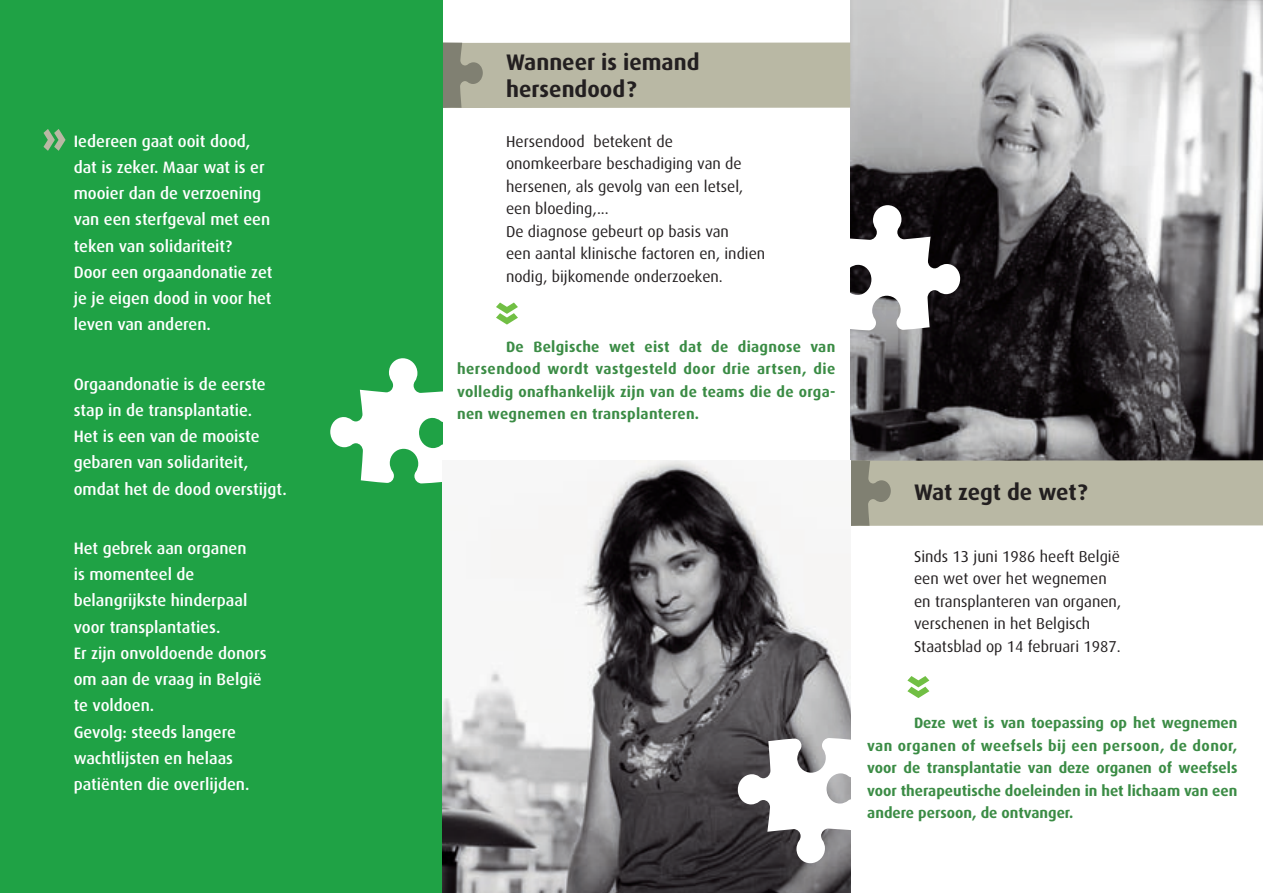
<style>
.page{position:relative;width:1263px;height:893px;background:#fff}
.page>*{position:absolute;margin:0;border:0;box-sizing:border-box;transform-origin:0 0}
.t1{font:900 51px "Dax Condensed";color:#71bf44}
.t2{font:900 51px "Dax Condensed";color:#b9b8a4}
.t3{font:700 22.5px/27px "Dax";color:#231f20}
.t4{font:500 16.5px/26.2px "Dax";color:#fff}
.t5{font:15.75px/22.5px "Dax";color:#231f20}
.t6{font:700 15px/22.5px "Dax";color:#3b8c45;text-align:justify}
</style>
<div class="page">
<img style="left:850px;top:0;width:413px;height:460px">
<div style="left:851px;top:460px;width:412px;height:66px;background:#b9b8a4"></div>
<svg style="left:851px;top:460px;width:40px;height:66px"></svg>
<div style="left:443px;top:43px;width:407px;height:65px;background:#b9b8a4"></div>
<svg style="left:442px;top:43px;width:41px;height:65px"></svg>
<div style="left:0;top:0;width:442px;height:893px;background:#1fa245"></div>
<svg style="left:850px;top:205px;width:110px;height:125px"></svg>
<svg style="left:330px;top:358px;width:113px;height:125px"></svg>
<img style="left:442px;top:460px;width:408px;height:433px">
<svg style="left:738px;top:738px;width:113px;height:125px"></svg>
<h1 class="t2" style="left:41px;top:111px;width:27px">»</h1>
<p class="t4" style="left:74px;top:128px;width:200px">Iedereen gaat ooit dood, dat is zeker. Maar wat is er mooier dan de verzoening van een sterfgeval met een teken van solidariteit?<br>Door een orgaandonatie zet je je eigen dood in voor het leven van anderen.</p>
<p class="t4" style="left:74px;top:371px;width:215px">Orgaandonatie is de eerste stap in de transplantatie.<br>Het is een van de mooiste gebaren van solidariteit, omdat het de dood overstijgt.</p>
<p class="t4" style="left:74px;top:535px;width:194px">Het gebrek aan organen<br>is momenteel de belangrijkste hinderpaal voor transplantaties.<br>Er zijn onvoldoende donors om aan de vraag in België te voldoen.<br>Gevolg: steeds langere wachtlijsten en helaas patiënten die overlijden.</p>
<h2 class="t3" style="left:506px;top:48px;width:195px">Wanneer is iemand hersendood?</h2>
<p class="t5" style="left:506px;top:130px;width:261px">Hersendood betekent de onomkeerbare beschadiging van de hersenen, als gevolg van een letsel, een bloeding,...<br>De diagnose gebeurt op basis van<br>een aantal klinische factoren en, indien nodig, bijkomende onderzoeken.</p>
<h1 class="t1" style="left:536px;top:300px;width:27px;rotate:90deg">»</h1>
<p class="t6" style="left:457px;top:336px;width:380px;text-indent:49px">De Belgische wet eist dat de diagnose van hersendood wordt vastgesteld door drie artsen, die volledig onafhankelijk zijn van de teams die de orga&shy;nen wegnemen en transplanteren.</p>
<h2 class="t3" style="left:914px;top:478px;width:175px">Wat zegt de wet?</h2>
<p class="t5" style="left:914px;top:545px;width:209px">Sinds 13 juni 1986 heeft België een wet over het wegnemen en transplanteren van organen, verschenen in het Belgisch<br>Staatsblad op 14 februari 1987.</p>
<h1 class="t1" style="left:947px;top:674px;width:27px;rotate:90deg">»</h1>
<p class="t6" style="left:867px;top:712px;width:372px;text-indent:47px">Deze wet is van toepassing op het wegnemen van organen of weefsels bij een persoon, de donor, voor de transplantatie van deze organen of weefsels voor therapeutische doeleinden in het lichaam van een andere persoon, de ontvanger.</p>
</div>
